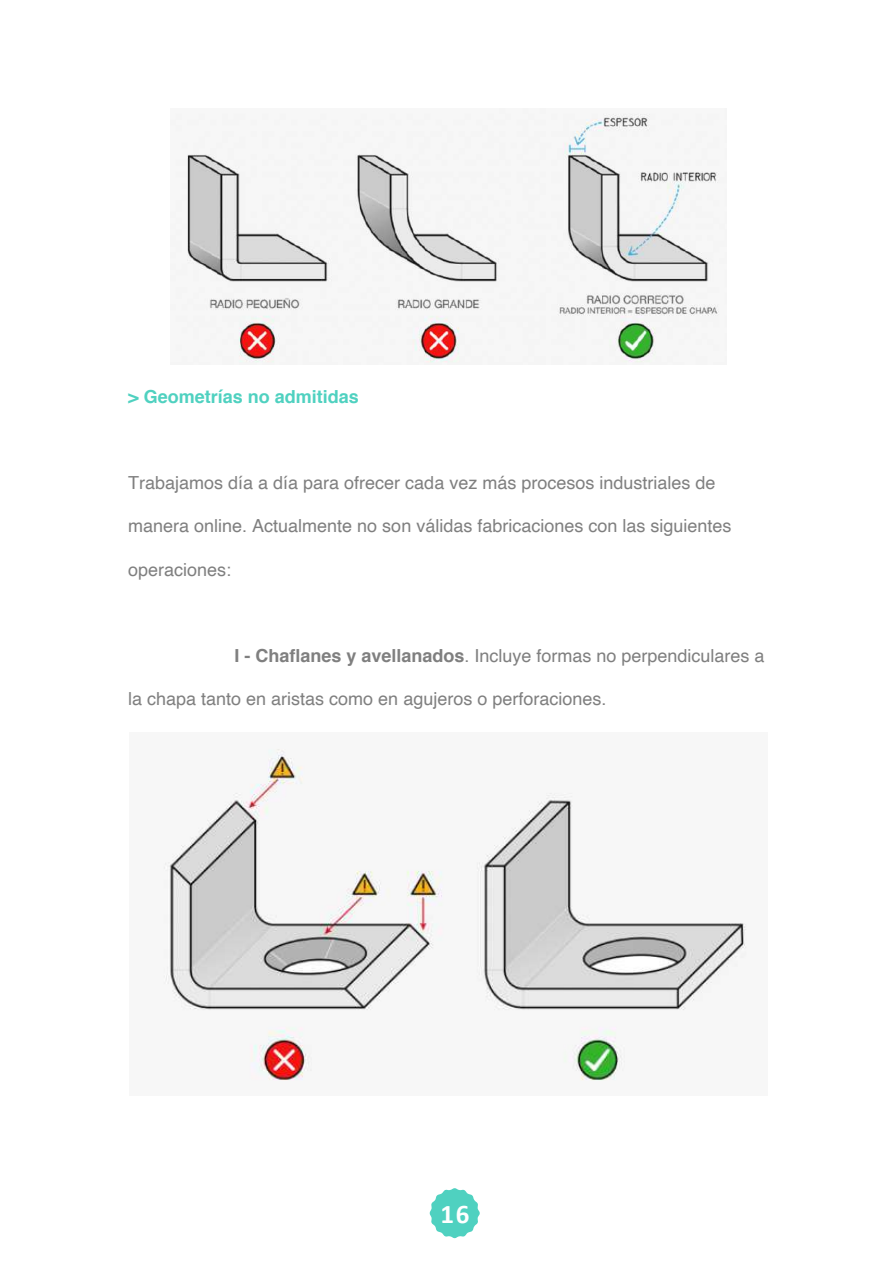
<style>
.page{position:relative;width:893px;height:1263px;background:#fff}
.page>*{position:absolute;margin:0;border:0;box-sizing:border-box;transform-origin:0 0}
.t1{font:700 27px "Calibri";color:#fff}
.t2{font:18px "Helvetica";color:#7f7f7f}
.t3{font:700 18px "Helvetica";color:#4fd1c0}
.s1{font-weight:700}
</style>
<div class="page">
<svg style="left:442px;top:1188px;width:26px;height:50px"></svg>
<img style="left:430px;top:1193px;width:50px;height:40px">
<img style="left:187px;top:113px;width:533px;height:250px">
<img style="left:163px;top:749px;width:584px;height:332px">
<p class="t3" style="left:128px;top:382px;width:232px">&gt; Geometrías no admitidas</p>
<p class="t2" style="left:128px;top:469px;width:589px">Trabajamos día a día para ofrecer cada vez más procesos industriales de</p>
<p class="t2" style="left:128px;top:512px;width:605px">manera online. Actualmente no son válidas fabricaciones con las siguientes</p>
<p class="t2" style="left:128px;top:555px;width:105px">operaciones:</p>
<p class="t2" style="left:234px;top:642px;width:532px"><span class="s1">I - Chaflanes y avellanados</span>. Incluye formas no perpendiculares a</p>
<p class="t2" style="left:128px;top:685px;width:480px">la chapa tanto en aristas como en agujeros o perforaciones.</p>
<h1 class="t1" style="left:441px;top:1194px;width:30px">!'</h1>
</div>
